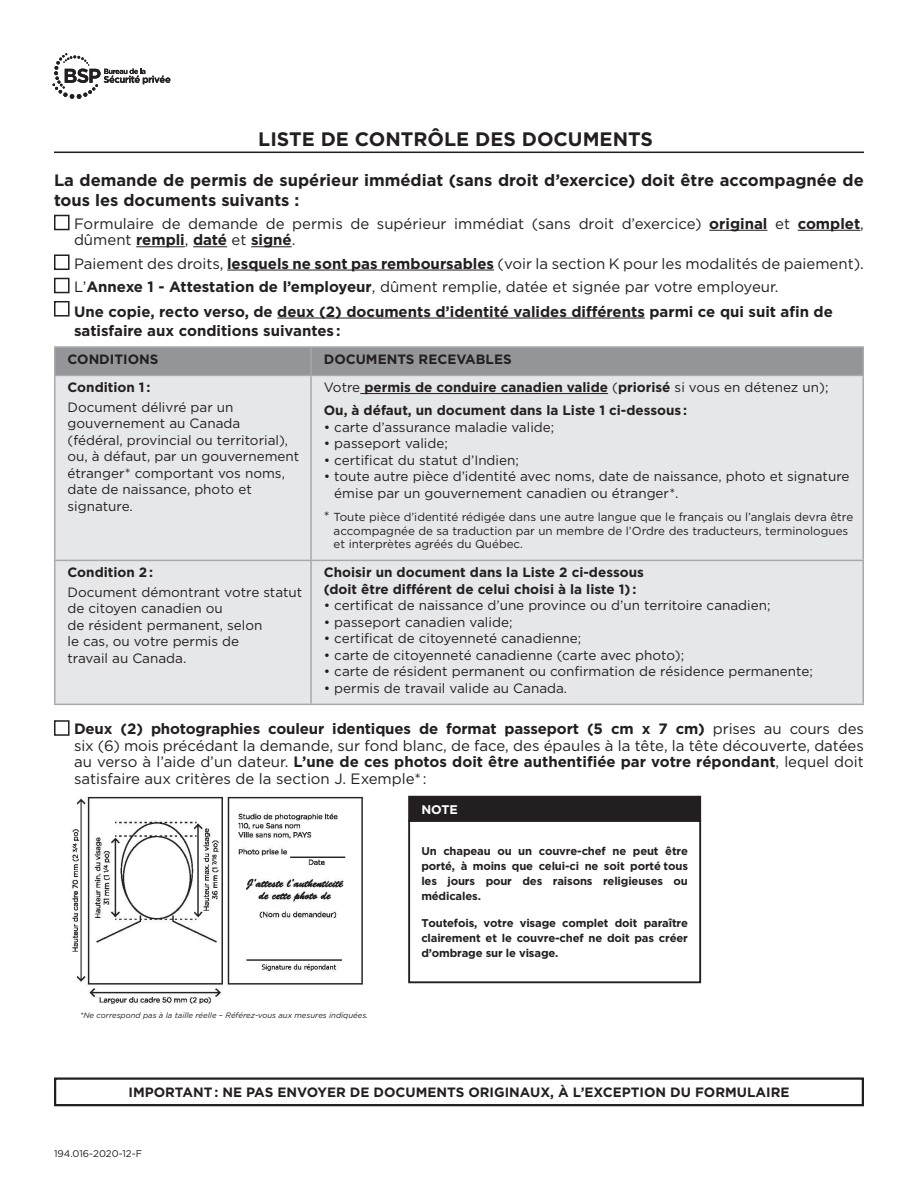
<style>
.page{position:relative;width:918px;height:1188px;background:#fff}
.page>*{position:absolute;margin:0;border:0;box-sizing:border-box;transform-origin:0 0}
.Paragraph_Style_1{font:700 19.5px "Gotham";color:#231f20}
.S-T{font:700 16.5px/19.5px "Gotham";color:#231f20}
.Texte_corps{font:15px/16.5px "Gotham";color:#231f20}
.Texte_corps-2{font:700 15px/19.5px "Gotham";color:#231f20}
.Texte_corps-3{font:13.5px/16.5px "Gotham";color:#231f20}
.Texte_corps-4{font:700 13.5px/16.5px "Gotham";color:#231f20}
.S-T-2{font:700 13.5px "Gotham";color:#231f20}
.Texte_corps-5{font:700 12.45px "Gotham";color:#fff}
.Texte_corps-6{font:11.7px/13.5px "Gotham";color:#231f20}
.Texte_corps-7{font:700 11.25px/15px "Gotham";letter-spacing:-.015em;color:#231f20;text-align:justify}
.t1{font:9.75px "Gotham";color:#231f20}
.t2{font:italic 7.8px "Gotham";color:#231f20}
.s1{font-weight:700}
.s2{font-weight:400}
.s3{font-size:13.5px}
</style>
<div class="page">
<svg style="left:52px;top:53px;width:118px;height:46px"></svg>
<hr style="left:54px;top:152px;width:810px;height:1px;background:#231f20">
<hr style="left:709px;top:230px;width:58px;height:1px;background:#231f20">
<hr style="left:798px;top:230px;width:62px;height:1px;background:#231f20">
<hr style="left:136px;top:246px;width:49px;height:1px;background:#231f20">
<hr style="left:193px;top:246px;width:34px;height:1px;background:#231f20">
<hr style="left:251px;top:246px;width:41px;height:1px;background:#231f20">
<hr style="left:227px;top:270px;width:267px;height:1px;background:#231f20">
<hr style="left:277px;top:318px;width:368px;height:1px;background:#231f20">
<div style="left:54px;top:215px;width:16px;height:15px;border:2px solid #231f20"></div>
<div style="left:54px;top:254px;width:16px;height:16px;border:2px solid #231f20"></div>
<div style="left:54px;top:278px;width:16px;height:15px;border:2px solid #231f20"></div>
<div style="left:54px;top:301px;width:16px;height:16px;border:2px solid #231f20"></div>
<div style="left:56px;top:348px;width:806px;height:27px;background:#939598"></div>
<div style="left:56px;top:376px;width:806px;height:328px;background:#e6e7e9"></div>
<hr style="left:54px;top:346px;width:257px;height:2px;background:#a8a9ad">
<hr style="left:54px;top:348px;width:2px;height:27px;background:#a8a9ad">
<hr style="left:311px;top:346px;width:553px;height:2px;background:#a8a9ad">
<hr style="left:310px;top:348px;width:2px;height:27px;background:#a8a9ad">
<hr style="left:862px;top:348px;width:2px;height:27px;background:#a8a9ad">
<hr style="left:54px;top:375px;width:257px;height:1px;background:#a8a9ad">
<hr style="left:54px;top:376px;width:2px;height:184px;background:#a8a9ad">
<hr style="left:311px;top:375px;width:553px;height:1px;background:#a8a9ad">
<hr style="left:310px;top:376px;width:2px;height:184px;background:#a8a9ad">
<hr style="left:862px;top:376px;width:2px;height:184px;background:#a8a9ad">
<hr style="left:54px;top:560px;width:257px;height:1px;background:#a8a9ad">
<hr style="left:54px;top:561px;width:2px;height:143px;background:#a8a9ad">
<hr style="left:311px;top:560px;width:553px;height:1px;background:#a8a9ad">
<hr style="left:310px;top:561px;width:2px;height:143px;background:#a8a9ad">
<hr style="left:862px;top:561px;width:2px;height:143px;background:#a8a9ad">
<hr style="left:54px;top:704px;width:257px;height:1px;background:#a8a9ad">
<hr style="left:311px;top:704px;width:553px;height:1px;background:#a8a9ad">
<hr style="left:360px;top:393px;width:248px;height:1px;background:#231f20">
<div style="left:54px;top:720px;width:16px;height:16px;border:2px solid #231f20"></div>
<img style="left:71px;top:796px;width:292px;height:208px">
<div style="left:408px;top:820px;width:293px;height:163px;border:2px solid #231f20"></div>
<div style="left:409px;top:797px;width:291px;height:24px;background:#231f20"></div>
<div style="left:408px;top:796px;width:293px;height:26px;border:2px solid #231f20"></div>
<div style="left:54px;top:1077px;width:810px;height:29px;border:2px solid #231f20"></div>
<p class="Paragraph_Style_1" style="left:258px;top:126px;width:396px">LISTE DE CONTRÔLE DES DOCUMENTS</p>
<p class="S-T" style="left:54px;top:170px;width:811px">La demande de permis de supérieur immédiat (sans droit d’exercice) doit être accompagnée de tous les documents suivants :</p>
<p class="Texte_corps" style="left:74px;top:215px;width:791px">Formulaire de demande de permis de supérieur immédiat (sans droit d’exercice) <span class="s1">original</span> et <span class="s1">complet</span>, dûment <span class="s1">rempli</span>, <span class="s1">daté</span> et <span class="s1">signé</span>.</p>
<p class="Texte_corps" style="left:74px;top:255px;width:791px">Paiement des droits, <span class="s1">lesquels ne sont pas remboursables</span> (voir la section K pour les modalités de paiement).</p>
<p class="Texte_corps" style="left:74px;top:278px;width:706px">L’<span class="s1">Annexe 1 - Attestation de l’employeur</span>, dûment remplie, datée et signée par votre employeur.</p>
<p class="Texte_corps-2" style="left:74px;top:301px;width:760px">Une copie, recto verso, de deux (2) documents d’identité valides différents parmi ce qui suit afin de satisfaire aux conditions suivantes :</p>
<p class="S-T-2" style="left:68px;top:350px;width:92px">CONDITIONS</p>
<p class="S-T-2" style="left:324px;top:350px;width:189px">DOCUMENTS RECEVABLES</p>
<p class="Texte_corps-4" style="left:68px;top:379px;width:84px">Condition 1 :</p>
<p class="Texte_corps-3" style="left:68px;top:399px;width:233px">Document délivré par un gouvernement au Canada<br>(fédéral, provincial ou territorial), ou, à défaut, par un gouvernement étranger* comportant vos noms, date de naissance, photo et signature.</p>
<p class="Texte_corps-4" style="left:324px;top:379px;width:506px"><span class="s2">Votre</span> permis de conduire canadien valide <span class="s2">(</span>priorisé <span class="s2">si vous en détenez un);</span></p>
<p class="Texte_corps-4" style="left:324px;top:402px;width:365px">Ou, à défaut, un document dans la Liste 1 ci-dessous :</p>
<p class="Texte_corps-3" style="left:324px;top:419px;width:232px">• carte d’assurance maladie valide;</p>
<p class="Texte_corps-3" style="left:324px;top:435px;width:126px">• passeport valide;</p>
<p class="Texte_corps-3" style="left:324px;top:452px;width:197px">• certificat du statut d’Indien;</p>
<p class="Texte_corps-3" style="left:334px;top:468px;width:517px;text-indent:-11px">• toute autre pièce d’identité avec noms, date de naissance, photo et signature émise par un gouvernement canadien ou étranger*.</p>
<p class="Texte_corps-6" style="left:334px;top:510px;width:521px;text-indent:-10px"><span class="s3">*</span> Toute pièce d’identité rédigée dans une autre langue que le français ou l’anglais devra être accompagnée de sa traduction par un membre de l’Ordre des traducteurs, terminologues et interprètes agréés du Québec.</p>
<p class="Texte_corps-4" style="left:324px;top:564px;width:322px">Choisir un document dans la Liste 2 ci-dessous (doit être différent de celui choisi à la liste 1) :</p>
<p class="Texte_corps-3" style="left:324px;top:597px;width:448px">• certificat de naissance d’une province ou d’un territoire canadien;</p>
<p class="Texte_corps-3" style="left:324px;top:613px;width:190px">• passeport canadien valide;</p>
<p class="Texte_corps-3" style="left:324px;top:630px;width:259px">• certificat de citoyenneté canadienne;</p>
<p class="Texte_corps-3" style="left:324px;top:646px;width:362px">• carte de citoyenneté canadienne (carte avec photo);</p>
<p class="Texte_corps-3" style="left:324px;top:663px;width:491px">• carte de résident permanent ou confirmation de résidence permanente;</p>
<p class="Texte_corps-3" style="left:324px;top:679px;width:245px">• permis de travail valide au Canada.</p>
<p class="Texte_corps" style="left:74px;top:720px;width:791px;text-align:justify"><span class="s1">Deux (2) photographies couleur identiques de format passeport (5 cm x 7 cm)</span> prises au cours des six (6) mois précédant la demande, sur fond blanc, de face, des épaules à la tête, la tête découverte, datées au verso à l’aide d’un dateur. <span class="s1">L’une de ces photos doit être authentifiée par votre répondant</span>, lequel doit satisfaire aux critères de la section J. Exemple* :</p>
<p class="Texte_corps-4" style="left:68px;top:564px;width:87px">Condition 2 :</p>
<p class="Texte_corps-3" style="left:68px;top:584px;width:236px">Document démontrant votre statut de citoyen canadien ou<br>de résident permanent, selon<br>le cas, ou votre permis de<br>travail au Canada.</p>
<p class="Texte_corps-5" style="left:421px;top:801px;width:38px">NOTE</p>
<p class="t2" style="left:80px;top:1010px;width:290px">*Ne correspond pas à la taille réelle – Référez-vous aux mesures indiquées.</p>
<p class="Texte_corps-7" style="left:421px;top:844px;width:268px">Un chapeau ou un couvre-chef ne peut être porté, à moins que celui-ci ne soit porté tous les jours pour des raisons religieuses ou médicales.</p>
<p class="Texte_corps-7" style="left:421px;top:915px;width:268px">Toutefois, votre visage complet doit paraître clairement et le couvre-chef ne doit pas créer d’ombrage sur le visage.</p>
<p class="Texte_corps-4" style="left:128px;top:1084px;width:663px">IMPORTANT : NE PAS ENVOYER DE DOCUMENTS ORIGINAUX, À L’EXCEPTION DU FORMULAIRE</p>
<p class="t1" style="left:54px;top:1147px;width:90px">194.016-2020-12-F</p>
</div>
